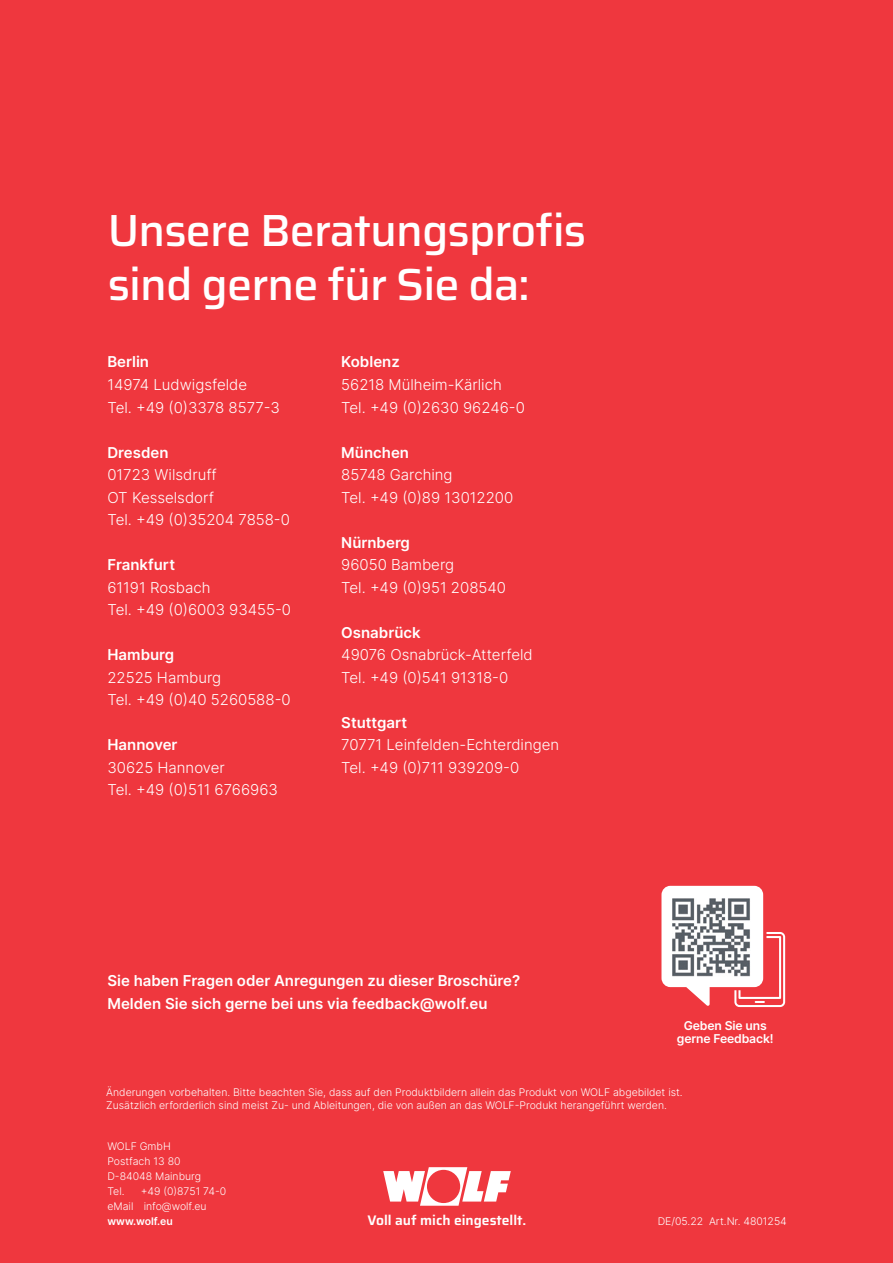
<style>
.page{position:relative;width:893px;height:1263px;background:#ef373e}
.page>*{position:absolute;margin:0;border:0;box-sizing:border-box;transform-origin:0 0}
.t1{font:500 45px/54px "Saira";letter-spacing:-.02em;color:#fff}
.t2{font:300 15px/22.5px "Inter";color:#fff}
.t3{font:600 15px/22.5px "Inter";color:#fff}
.t4{font:600 13.8px "Saira";color:#fff}
.t5{font:600 12.15px/12.6px "Inter";letter-spacing:-.01em;color:#fff;text-align:center}
.t6{font:300 10.5px/15px "Inter";color:#fff}
.t7{font:600 10.5px "Inter";color:#fff}
</style>
<div class="page">
<svg style="left:661px;top:886px;width:124px;height:121px"></svg>
<img style="left:667px;top:892px;width:88px;height:89px">
<svg style="left:383px;top:1167px;width:128px;height:39px"></svg>
<div style="left:427px;top:1170px;width:33px;height:33px;background:#ef373e;border-radius:50%"></div>
<h1 class="t1" style="left:108px;top:201px;width:480px">Unsere Beratungsprofis sind gerne für Sie da:</h1>
<p class="t3" style="left:107px;top:350px;width:43px">Berlin</p>
<p class="t2" style="left:107px;top:373px;width:174px">14974 Ludwigsfelde<br>Tel. +49 (0)3378 8577-3</p>
<p class="t3" style="left:107px;top:440px;width:63px">Dresden</p>
<p class="t2" style="left:107px;top:463px;width:184px">01723 Wilsdruff<br>OT Kesselsdorf<br>Tel. +49 (0)35204 7858-0</p>
<p class="t3" style="left:107px;top:553px;width:69px">Frankfurt</p>
<p class="t2" style="left:107px;top:575px;width:185px">61191 Rosbach<br>Tel. +49 (0)6003 93455-0</p>
<p class="t3" style="left:107px;top:643px;width:68px">Hamburg</p>
<p class="t2" style="left:107px;top:665px;width:185px">22525 Hamburg<br>Tel. +49 (0)40 5260588-0</p>
<p class="t3" style="left:107px;top:733px;width:72px">Hannover</p>
<p class="t2" style="left:107px;top:755px;width:172px">30625 Hannover<br>Tel. +49 (0)511 6766963</p>
<p class="t3" style="left:341px;top:350px;width:60px">Koblenz</p>
<p class="t2" style="left:341px;top:373px;width:185px">56218 Mülheim-Kärlich<br>Tel. +49 (0)2630 96246-0</p>
<p class="t3" style="left:341px;top:440px;width:69px">München</p>
<p class="t2" style="left:341px;top:463px;width:173px">85748 Garching<br>Tel. +49 (0)89 13012200</p>
<p class="t3" style="left:341px;top:530px;width:70px">Nürnberg</p>
<p class="t2" style="left:341px;top:553px;width:166px">96050 Bamberg<br>Tel. +49 (0)951 208540</p>
<p class="t3" style="left:341px;top:620px;width:81px">Osnabrück</p>
<p class="t2" style="left:341px;top:643px;width:193px">49076 Osnabrück-Atterfeld<br>Tel. +49 (0)541 91318-0</p>
<p class="t3" style="left:341px;top:710px;width:67px">Stuttgart</p>
<p class="t2" style="left:341px;top:733px;width:219px">70771 Leinfelden-Echterdingen<br>Tel. +49 (0)711 939209-0</p>
<p class="t3" style="left:107px;top:969px;width:414px">Sie haben Fragen oder Anregungen zu dieser Broschüre?<br>Melden Sie sich gerne bei uns via feedback@wolf.eu</p>
<p class="t5" style="left:677px;top:1019px;width:98px">Geben Sie uns gerne Feedback!</p>
<p class="t6" style="left:106px;top:1085px;width:578px;line-height:13.5px">Änderungen vorbehalten. Bitte beachten Sie, dass auf den Produktbildern allein das Produkt von WOLF abgebildet ist.<br>Zusätzlich erforderlich sind meist Zu- und Ableitungen, die von außen an das WOLF-Produkt herangeführt werden.</p>
<p class="t6" style="left:107px;top:1139px;width:95px">WOLF GmbH<br>Postfach 13 80<br>D-84048 Mainburg<br>Tel.</p>
<p class="t6" style="left:107px;top:1184px;width:120px;text-indent:33px">+49 (0)8751 74-0 eMail info@wolf.eu</p>
<p class="t7" style="left:107px;top:1214px;width:67px">www.wolf.eu</p>
<p class="t4" style="left:367px;top:1209px;width:161px">Voll auf mich eingestellt.</p>
<p class="t6" style="left:658px;top:1214px;width:131px">DE/05.22 Art.Nr. 4801254</p>
</div>
